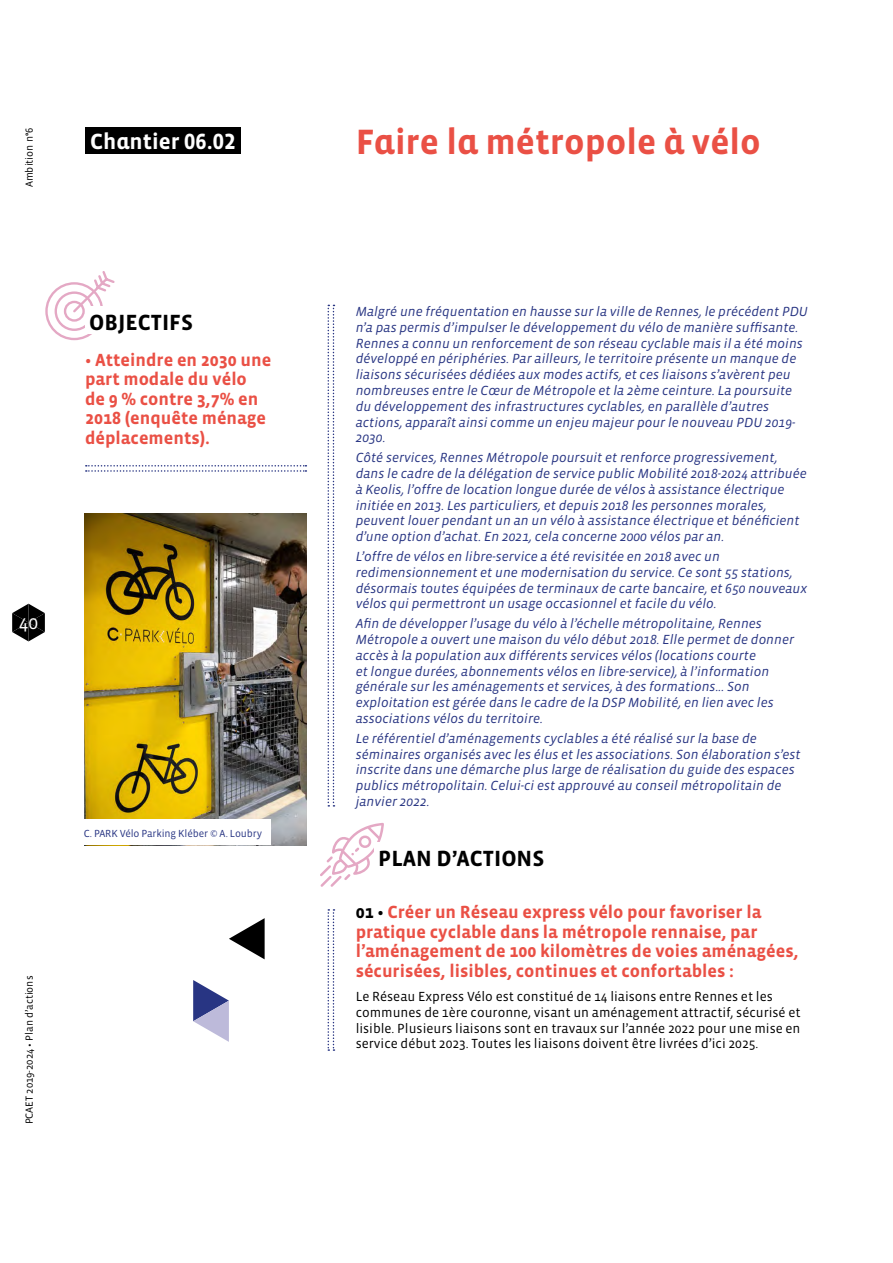
<style>
.page{position:relative;width:893px;height:1263px;background:#fff}
.page>*{position:absolute;margin:0;border:0;box-sizing:border-box;transform-origin:0 0}
.t1{font:700 36px "Vista Sans Alt";color:#ea5045}
.t2{font:700 22.5px "Vista Sans OT";color:#000}
.t3{font:700 22.5px "Vista Sans Alt";color:#fff}
.t4{font:19.5px "Vista Sans OT";color:#fff}
.t5{font:700 18px/19.5px "Vista Sans OT";color:#ea5045}
.t6{font:italic 13.5px/15.8px "Vista Sans";color:#283583}
.t7{font:13.5px/15.8px "Vista Sans OT";color:#000}
.t8{font:10.5px "Vista Sans OT";color:#000}
.t9{font:10.5px "Vista Sans OT";letter-spacing:-.01em;color:#283583}
.s1{color:#000}
</style>
<div class="page">
<svg style="left:12px;top:604px;width:33px;height:37px"></svg>
<div style="left:85px;top:128px;width:155px;height:26px;background:#000"></div>
<svg style="left:86px;top:465px;width:220px;height:7px"></svg>
<svg style="left:328px;top:305px;width:6px;height:501px"></svg>
<svg style="left:45px;top:271px;width:70px;height:70px"></svg>
<div style="left:85px;top:306px;width:112px;height:28px;background:#fff"></div>
<svg style="left:320px;top:823px;width:64px;height:64px"></svg>
<div style="left:374px;top:843px;width:175px;height:27px;background:#fff"></div>
<svg style="left:328px;top:909px;width:6px;height:142px"></svg>
<svg style="left:229px;top:918px;width:36px;height:41px"></svg>
<svg style="left:193px;top:980px;width:36px;height:62px"></svg>
<img style="left:85px;top:513px;width:221px;height:332px">
<div style="left:84px;top:819px;width:187px;height:26px;background:#fff"></div>
<p class="t8" style="left:24px;top:187px;width:61px;rotate:-90deg">Ambition n°6</p>
<h2 class="t3" style="left:90px;top:130px;width:147px">Chantier 06.02</h2>
<h2 class="t2" style="left:89px;top:310px;width:105px">OBJECTIFS</h2>
<h3 class="t5" style="left:85px;top:350px;width:188px">• Atteindre en 2030 une part modale du vélo de 9 % contre 3,7% en<br>2018 (enquête ménage déplacements).</h3>
<h3 class="t4" style="left:19px;top:612px;width:21px">40</h3>
<p class="t9" style="left:84px;top:828px;width:180px">C. PARK Vélo Parking Kléber © A. Loubry</p>
<p class="t8" style="left:24px;top:1124px;width:150px;rotate:-90deg">PCAET 2019-2024 • Plan d’actions</p>
<h1 class="t1" style="left:356px;top:124px;width:407px">Faire la métropole à vélo</h1>
<p class="t6" style="left:356px;top:304px;width:454px">Malgré une fréquentation en hausse sur la ville de Rennes, le précédent PDU n’a pas permis d’impulser le développement du vélo de manière suffisante.<br>Rennes a connu un renforcement de son réseau cyclable mais il a été moins développé en périphéries. Par ailleurs, le territoire présente un manque de liaisons sécurisées dédiées aux modes actifs, et ces liaisons s’avèrent peu nombreuses entre le Cœur de Métropole et la 2ème ceinture. La poursuite du développement des infrastructures cyclables, en parallèle d’autres actions, apparaît ainsi comme un enjeu majeur pour le nouveau PDU 2019- 2030.</p>
<p class="t6" style="left:356px;top:450px;width:453px">Côté services, Rennes Métropole poursuit et renforce progressivement, dans le cadre de la délégation de service public Mobilité 2018-2024 attribuée à Keolis, l’offre de location longue durée de vélos à assistance électrique initiée en 2013. Les particuliers, et depuis 2018 les personnes morales, peuvent louer pendant un an un vélo à assistance électrique et bénéficient d’une option d’achat. En 2021, cela concerne 2000 vélos par an.</p>
<p class="t6" style="left:356px;top:549px;width:453px">L’offre de vélos en libre-service a été revisitée en 2018 avec un redimensionnement et une modernisation du service. Ce sont 55 stations, désormais toutes équipées de terminaux de carte bancaire, et 650 nouveaux vélos qui permettront un usage occasionnel et facile du vélo.</p>
<p class="t6" style="left:356px;top:616px;width:440px">Afin de développer l’usage du vélo à l’échelle métropolitaine, Rennes Métropole a ouvert une maison du vélo début 2018. Elle permet de donner accès à la population aux différents services vélos (locations courte<br>et longue durées, abonnements vélos en libre-service), à l’information générale sur les aménagements et services, à des formations... Son exploitation est gérée dans le cadre de la DSP Mobilité, en lien avec les associations vélos du territoire.</p>
<p class="t6" style="left:356px;top:731px;width:446px">Le référentiel d’aménagements cyclables a été réalisé sur la base de séminaires organisés avec les élus et les associations. Son élaboration s’est inscrite dans une démarche plus large de réalisation du guide des espaces publics métropolitain. Celui-ci est approuvé au conseil métropolitain de janvier 2022.</p>
<h2 class="t2" style="left:378px;top:847px;width:168px">PLAN D’ACTIONS</h2>
<h3 class="t5" style="left:356px;top:903px;width:444px"><span class="s1">01 •</span> Créer un Réseau express vélo pour favoriser la pratique cyclable dans la métropole rennaise, par l’aménagement de 100 kilomètres de voies aménagées, sécurisées, lisibles, continues et confortables :</h3>
<p class="t7" style="left:356px;top:989px;width:446px">Le Réseau Express Vélo est constitué de 14 liaisons entre Rennes et les communes de 1ère couronne, visant un aménagement attractif, sécurisé et lisible. Plusieurs liaisons sont en travaux sur l’année 2022 pour une mise en service début 2023. Toutes les liaisons doivent être livrées d’ici 2025.</p>
</div>
